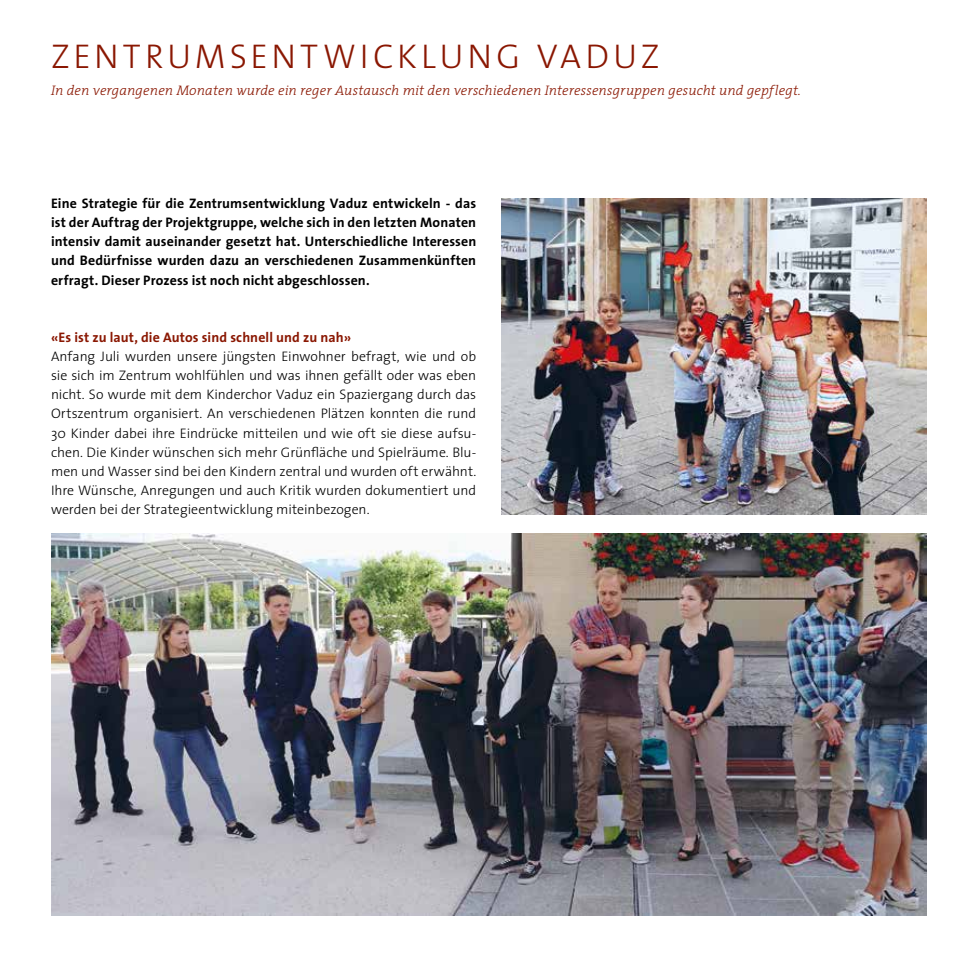
<style>
.page{position:relative;width:978px;height:978px;background:#fff}
.page>*{position:absolute;margin:0;border:0;box-sizing:border-box;transform-origin:0 0}
.t1{font:300 34.5px "The Sans";letter-spacing:.11em;color:#8a1702}
.t2{font:300 13.8px/19px "The Sans";letter-spacing:-.005em;color:#000;text-align:justify}
.t3{font:700 13.8px/19px "The Sans";letter-spacing:.01em;color:#000;text-align:justify}
.t4{font:italic 300 13.8px "The Serif";letter-spacing:.01em;color:#8a1702}
.t5{font:700 13.8px "The Sans";letter-spacing:.005em;color:#8a1702}
</style>
<div class="page">
<img style="left:51px;top:533px;width:875px;height:383px">
<img style="left:502px;top:199px;width:425px;height:315px">
<h1 class="t1" style="left:51px;top:28px;width:610px">ZENTRUMSENTWICKLUNG VADUZ</h1>
<p class="t4" style="left:51px;top:79px;width:752px">In den vergangenen Monaten wurde ein reger Austausch mit den verschiedenen Interessensgruppen gesucht und gepflegt.</p>
<p class="t3" style="left:51px;top:194px;width:427px">Eine Strategie für die Zentrumsentwicklung Vaduz entwickeln - das ist der Auftrag der Projektgruppe, welche sich in den letzten Monaten intensiv damit auseinander gesetzt hat. Unterschiedliche Interessen und Bedürfnisse wurden dazu an verschiedenen Zusammenkünften erfragt. Dieser Prozess ist noch nicht abgeschlossen.</p>
<p class="t5" style="left:51px;top:326px;width:302px">«Es ist zu laut, die Autos sind schnell und zu nah»</p>
<p class="t2" style="left:51px;top:346px;width:427px">Anfang Juli wurden unsere jüngsten Einwohner befragt, wie und ob sie sich im Zentrum wohlfühlen und was ihnen gefällt oder was eben nicht. So wurde mit dem Kinderchor Vaduz ein Spaziergang durch das Ortszentrum organisiert. An verschiedenen Plätzen konnten die rund 30 Kinder dabei ihre Eindrücke mitteilen und wie oft sie diese aufsu&shy;chen. Die Kinder wünschen sich mehr Grünfläche und Spielräume. Blu&shy;men und Wasser sind bei den Kindern zentral und wurden oft erwähnt.<br>Ihre Wünsche, Anregungen und auch Kritik wurden dokumentiert und werden bei der Strategieentwicklung miteinbezogen.</p>
</div>
